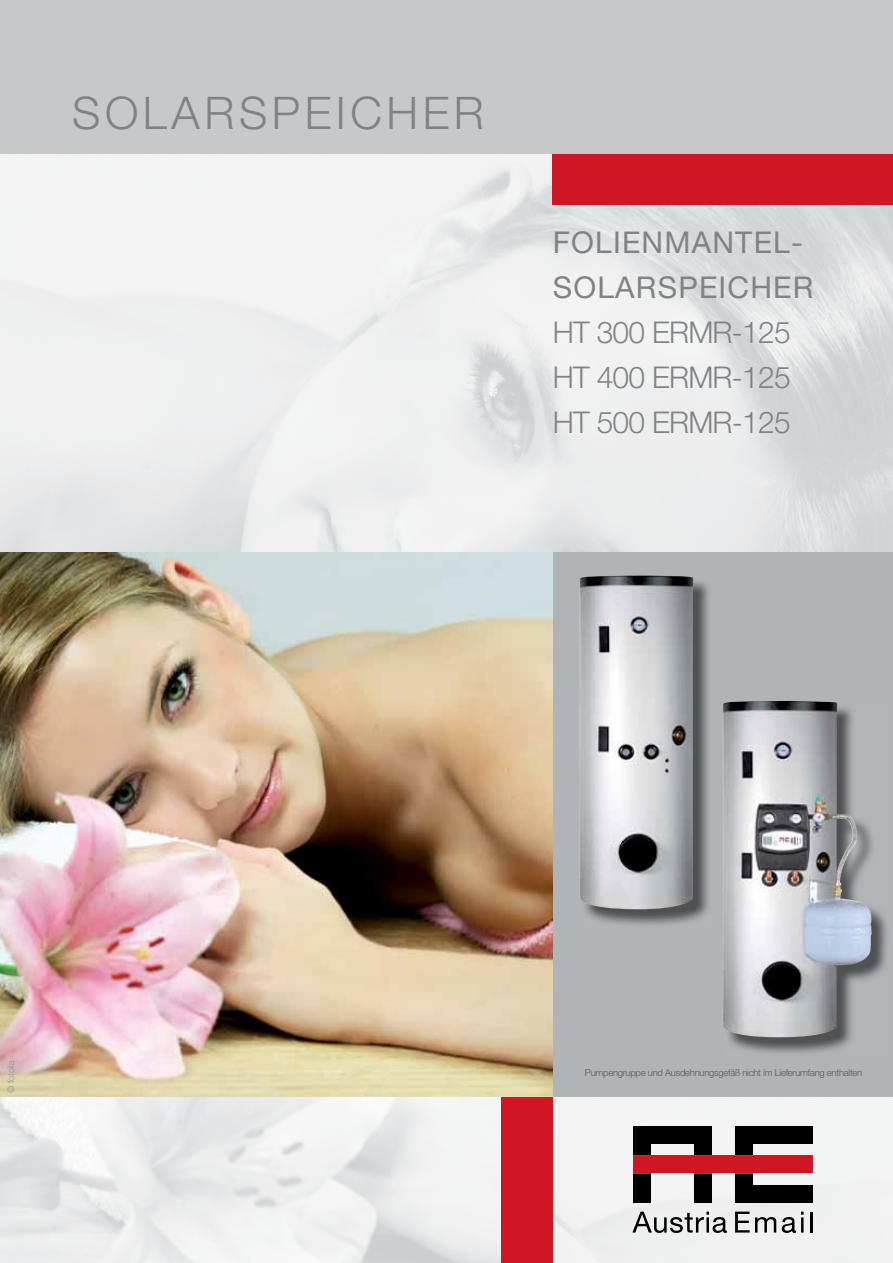
<style>
.page{position:relative;width:893px;height:1263px;background:#fff}
.page>*{position:absolute;margin:0;border:0;box-sizing:border-box;transform-origin:0 0}
.t1{font:300 45px "Helvetica Neue";letter-spacing:.1em;color:#808285}
.t2{font:300 30px/45px "Helvetica Neue";letter-spacing:-.025em;color:#808285;text-align:justify}
.t3{font:30px/45px "Helvetica Neue";letter-spacing:.04em;color:#808285}
.t4{font:300 9.45px "Helvetica Neue";letter-spacing:-.025em;color:#565659}
.t5{font:300 9px "Helvetica Neue";color:#939598}
</style>
<div class="page">
<img style="left:0;top:1097px;width:502px;height:166px">
<div style="left:553px;top:1097px;width:340px;height:166px;background:#f3f3f3"></div>
<img style="left:0;top:153px;width:893px;height:400px">
<div style="left:553px;top:553px;width:340px;height:544px;background:#b1b4b6"></div>
<div style="left:553px;top:153px;width:340px;height:51px;background:#ce1723"></div>
<div style="left:0;top:0;width:893px;height:153px;background:#c7c8ca"></div>
<img style="left:0;top:553px;width:553px;height:543px">
<div style="left:502px;top:1097px;width:51px;height:166px;background:#ce1723"></div>
<img style="left:586px;top:578px;width:123px;height:347px">
<img style="left:580px;top:575px;width:113px;height:335px">
<img style="left:729px;top:909px;width:158px;height:144px">
<img style="left:723px;top:701px;width:150px;height:336px">
<div style="left:634px;top:1126px;width:78px;height:17px;background:#000"></div>
<div style="left:634px;top:1126px;width:17px;height:77px;background:#000"></div>
<div style="left:695px;top:1126px;width:17px;height:77px;background:#000"></div>
<div style="left:735px;top:1126px;width:17px;height:77px;background:#000"></div>
<div style="left:735px;top:1126px;width:78px;height:17px;background:#000"></div>
<div style="left:735px;top:1186px;width:78px;height:17px;background:#000"></div>
<div style="left:634px;top:1156px;width:179px;height:17px;background:#ce1723"></div>
<svg style="left:632px;top:1211px;width:95px;height:22px"></svg>
<svg style="left:735px;top:1211px;width:41px;height:21px"></svg>
<svg style="left:782px;top:1211px;width:21px;height:22px"></svg>
<hr style="left:810px;top:1211px;width:3px;height:21px;background:#000">
<svg style="left:634px;top:1155px;width:17px;height:1px"></svg>
<svg style="left:634px;top:1173px;width:17px;height:1px"></svg>
<svg style="left:695px;top:1155px;width:17px;height:1px"></svg>
<svg style="left:695px;top:1173px;width:17px;height:1px"></svg>
<svg style="left:735px;top:1155px;width:17px;height:1px"></svg>
<svg style="left:735px;top:1173px;width:17px;height:1px"></svg>
<h1 class="t1" style="left:72px;top:86px;width:413px">SOLARSPEICHER</h1>
<h2 class="t3" style="left:553px;top:220px;width:262px">FOLIENMANTEL-<br>SOLARSPEICHER</h2>
<h2 class="t2" style="left:553px;top:309px;width:239px">HT 300 ERMR-125<br>HT 400 ERMR-125<br>HT 500 ERMR-125</h2>
<p class="t5" style="left:6px;top:1093px;width:34px;rotate:-90deg">© fotolia</p>
<p class="t4" style="left:585px;top:1067px;width:279px">Pumpengruppe und Ausdehnungsgefäß nicht im Lieferumfang enthalten</p>
</div>
